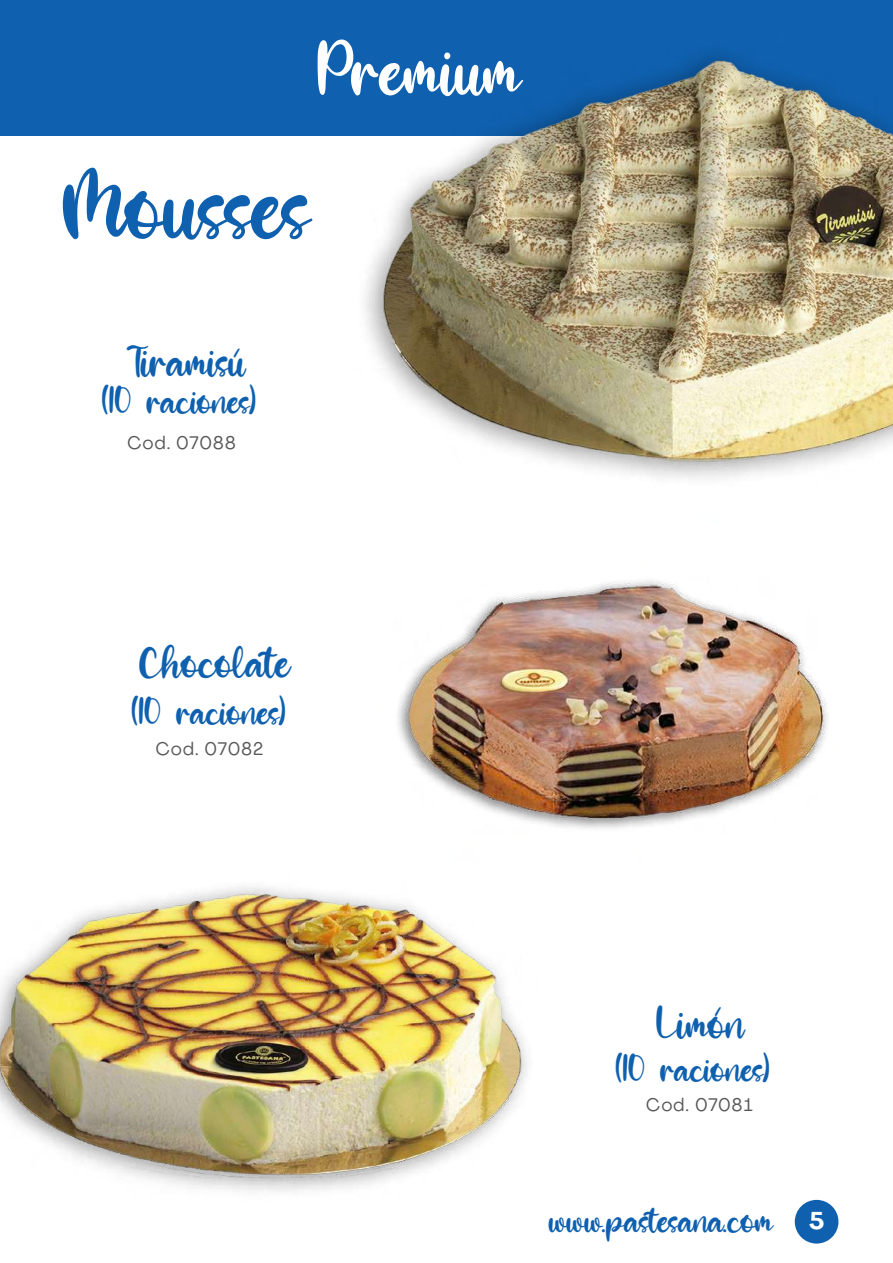
<style>
.page{position:relative;width:893px;height:1263px;background:#fff}
.page>*{position:absolute;margin:0;border:0;box-sizing:border-box;transform-origin:0 0}
.t1{font:98.1px "Blue Elfira";color:#0f60ae}
.t2{font:75px "Blue Elfira";color:#fff}
.t3{font:45px "Blue Elfira";color:#0f60ae}
.t4{font:37.5px "Blue Elfira";color:#0f60ae}
.t5{font:36px "Blue Elfira";color:#0f60ae}
.t6{font:18px "Agrandir Variable";color:#575757}
.s1{font-family:"Agrandir Variable";font-size:24px;color:#fff}
</style>
<div class="page">
<img style="left:0;top:886px;width:528px;height:306px">
<img style="left:398px;top:580px;width:430px;height:248px">
<div style="left:0;top:0;width:893px;height:136px;background:#0f60ae"></div>
<div style="left:795px;top:1200px;width:43px;height:43px;background:#0f60ae;border-radius:50%"></div>
<img style="left:365px;top:54px;width:528px;height:425px">
<h2 class="t2" style="left:317px;top:22px;width:204px">Premium</h2>
<h1 class="t1" style="left:62px;top:143px;width:248px">Mousses</h1>
<p class="t3" style="left:126px;top:333px;width:120px">Tiramisú</p>
<p class="t4" style="left:102px;top:377px;width:156px">(10 raciones)</p>
<p class="t6" style="left:127px;top:431px;width:111px">Cod. 07088</p>
<p class="t3" style="left:139px;top:634px;width:151px">Chocolate</p>
<p class="t4" style="left:132px;top:688px;width:156px">(10 raciones)</p>
<p class="t6" style="left:155px;top:736px;width:110px">Cod. 07082</p>
<p class="t3" style="left:657px;top:995px;width:89px">Limón</p>
<p class="t4" style="left:616px;top:1045px;width:156px">(10 raciones)</p>
<p class="t6" style="left:646px;top:1092px;width:109px">Cod. 07081</p>
<p class="t5" style="left:548px;top:1197px;width:278px">www.pastesana.com <span class="s1">5</span></p>
</div>
